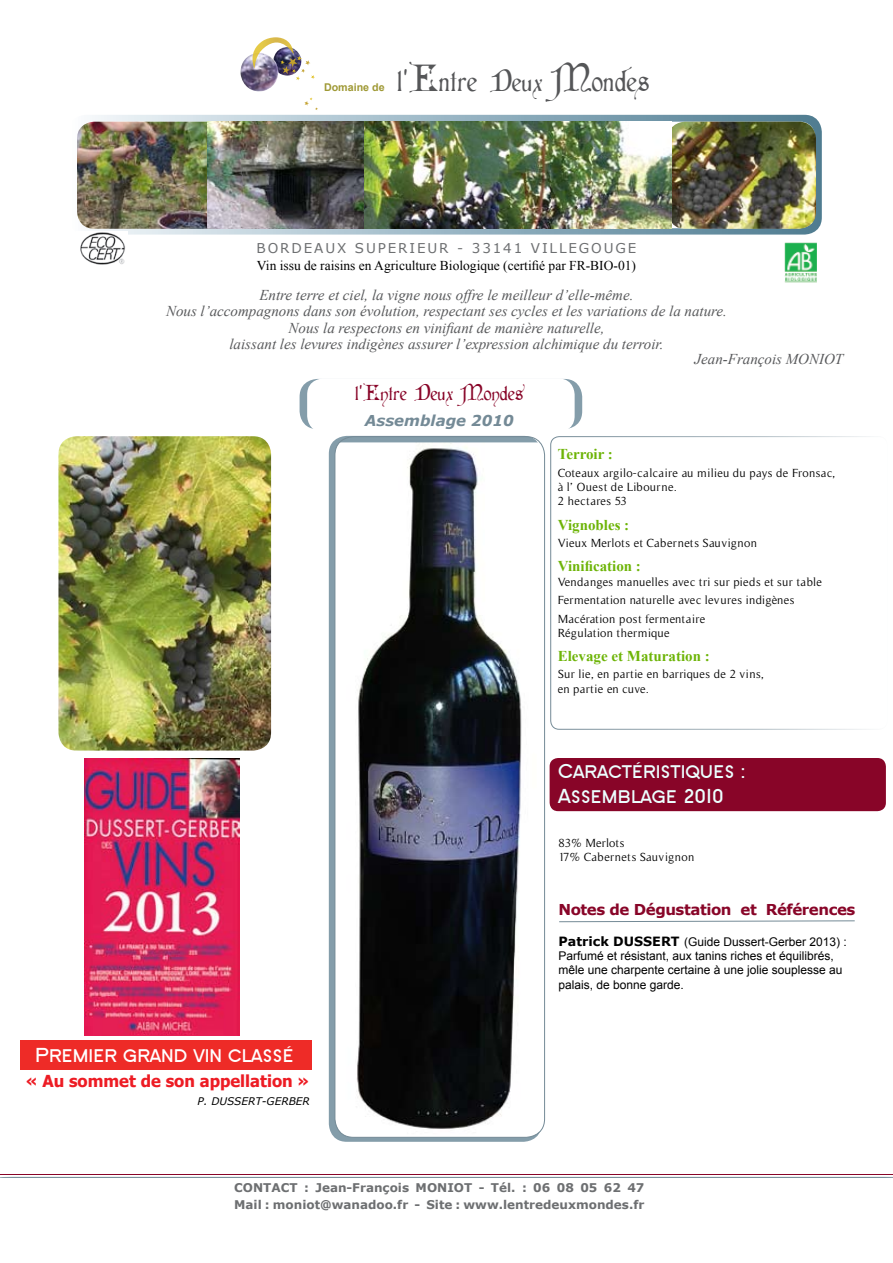
<style>
.page{position:relative;width:893px;height:1263px;background:#fff}
.page>*{position:absolute;margin:0;border:0;box-sizing:border-box;transform-origin:0 0}
.t1{font:30.6px "Cardinal Alternate";color:#555658}
.t2{font:700 21px/25.2px "SF New Republic SC";color:#ecffff}
.t3{font:700 21px "SF New Republic SC";color:#fff}
.t4{font:21px "Cardinal";color:#880528}
.t5{font:700 16.5px "Tahoma";color:#ed1c24}
.t6{font:italic 15px/16.5px "Times New Roman";color:#58595b;text-align:center}
.t7{font:700 15px "Times New Roman";color:#6db407}
.t8{font:700 15px "Verdana";letter-spacing:-.03em;color:#880528}
.t9{font:italic 700 15px "Verdana";color:#748a96}
.t10{font:13.5px "Times New Roman";color:#000}
.t11{font:13.5px "Verdana";letter-spacing:.14em;color:#6d6f71}
.t12{font:12px/14.4px "Timeless";letter-spacing:.03em;color:#000}
.t13{font:12px/14.4px "Arial";color:#000}
.t14{font:700 12px/16.5px "Verdana";color:#6d6f71}
.t15{font:700 10.65px "Arial";color:#9f9935}
.t16{font:italic 10.5px "Verdana";color:#000}
.s1{font-size:36.75px}
.s2{font-size:28.5px}
.s3{font-family:"Verdana";font-weight:700;font-size:12.75px}
</style>
<div class="page">
<div style="left:20px;top:1040px;width:291px;height:29px;background:#ee2b27"></div>
<div style="left:329px;top:436px;width:212px;height:706px;background:#849daa;border-radius:18px"></div>
<svg style="left:92px;top:115px;width:730px;height:120px;background:#98b3bd"></svg>
<img style="left:77px;top:122px;width:131px;height:107px">
<img style="left:672px;top:122px;width:144px;height:107px">
<img style="left:208px;top:122px;width:464px;height:107px">
<img style="left:80px;top:232px;width:48px;height:33px">
<img style="left:785px;top:243px;width:31px;height:39px">
<svg style="left:0;top:1177px;width:893px;height:1px"></svg>
<hr style="left:0;top:1174px;width:893px;height:1px;background:#880528">
<svg style="left:304px;top:97px;width:14px;height:13px"></svg>
<img style="left:240px;top:58px;width:37px;height:34px">
<img style="left:246px;top:37px;width:69px;height:43px">
<img style="left:335px;top:442px;width:210px;height:695px">
<div style="left:335px;top:436px;width:210px;height:702px;border:1px solid #748a96;border-radius:19px"></div>
<img style="left:85px;top:758px;width:154px;height:277px">
<img style="left:58px;top:436px;width:213px;height:314px">
<div style="left:300px;top:379px;width:282px;height:50px;background:#849daa;border-radius:18px"></div>
<div style="left:307px;top:378px;width:268px;height:54px;background:#fff;border-radius:16px"></div>
<div style="left:550px;top:758px;width:336px;height:53px;background:#880528;border-radius:9px"></div>
<svg style="left:559px;top:920px;width:296px;height:2px"></svg>
<div style="left:550px;top:436px;width:338px;height:294px;border:1px solid #748a96;border-radius:9px"></div>
<p class="t15" style="left:324px;top:80px;width:62px">Domaine de</p>
<h1 class="t1" style="left:397px;top:60px;width:254px">l'<span class="s1">E</span>ntre <span class="s2">Deux</span> <span class="s1">M</span>ondes</h1>
<p class="t11" style="left:257px;top:240px;width:381px">BORDEAUX SUPERIEUR - 33141 VILLEGOUGE</p>
<p class="t10" style="left:257px;top:256px;width:381px">Vin issu de raisins en Agriculture Biologique (certifié par FR-BIO-01)</p>
<p class="t6" style="left:166px;top:286px;width:562px">Entre terre et ciel, la vigne nous offre le meilleur d’elle-même.<br>Nous l’accompagnons dans son évolution, respectant ses cycles et les variations de la nature.<br>Nous la respectons en vinifiant de manière naturelle,<br>laissant les levures indigènes assurer l’expression alchimique du terroir.</p>
<p class="t6" style="left:694px;top:351px;width:150px">Jean-François MONIOT</p>
<h2 class="t3" style="left:35px;top:1044px;width:260px">Premier grand vin classé</h2>
<h3 class="t5" style="left:26px;top:1070px;width:285px">« Au sommet de son appellation »</h3>
<p class="t16" style="left:198px;top:1095px;width:114px">P. DUSSERT-GERBER</p>
<h2 class="t4" style="left:355px;top:380px;width:170px">l’Entre Deux Mondes</h2>
<p class="t9" style="left:365px;top:411px;width:151px">Assemblage 2010</p>
<p class="t7" style="left:558px;top:444px;width:57px">Terroir :</p>
<p class="t12" style="left:558px;top:465px;width:279px">Coteaux argilo-calcaire au milieu du pays de Fronsac, à l’ Ouest de Libourne.<br>2 hectares 53</p>
<p class="t7" style="left:558px;top:514px;width:73px">Vignobles :</p>
<p class="t12" style="left:558px;top:536px;width:201px">Vieux Merlots et Cabernets Sauvignon</p>
<p class="t7" style="left:558px;top:556px;width:85px">Vinification :</p>
<p class="t12" style="left:558px;top:572px;width:266px;line-height:18.5px">Vendanges manuelles avec tri sur pieds et sur table<br>Fermentation naturelle avec levures indigènes<br>Macération post fermentaire</p>
<p class="t12" style="left:558px;top:626px;width:113px">Régulation thermique</p>
<p class="t7" style="left:558px;top:646px;width:154px">Elevage et Maturation :</p>
<p class="t12" style="left:558px;top:667px;width:208px">Sur lie, en partie en barriques de 2 vins, en partie en cuve.</p>
<h2 class="t2" style="left:558px;top:759px;width:189px">Caractéristiques :<br>Assemblage 2010</h2>
<p class="t12" style="left:558px;top:835px;width:137px">83% Merlots<br>17% Cabernets Sauvignon</p>
<p class="t8" style="left:558px;top:900px;width:298px">Notes de Dégustation et Références</p>
<p class="t13" style="left:558px;top:934px;width:290px"><span class="s3">Patrick DUSSERT</span> (Guide Dussert-Gerber 2013) :<br>Parfumé et résistant, aux tanins riches et équilibrés, mêle une charpente certaine à une jolie souplesse au palais, de bonne garde.</p>
<p class="t14" style="left:234px;top:1179px;width:412px">CONTACT : Jean-François MONIOT - Tél. : 06 08 05 62 47<br>Mail : moniot@wanadoo.fr - Site : www.lentredeuxmondes.fr</p>
</div>
